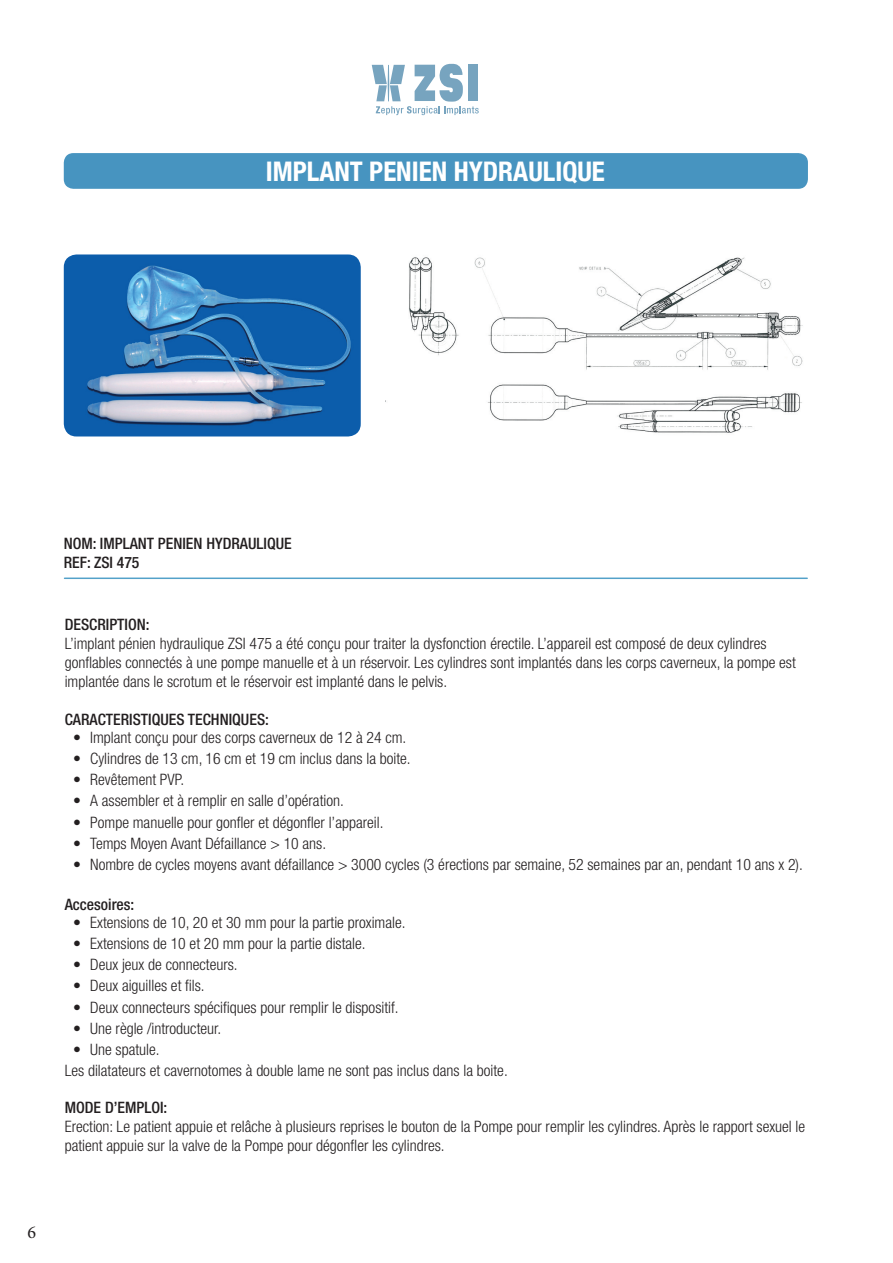
<style>
.page{position:relative;width:893px;height:1263px;background:#fff}
.page>*{position:absolute;margin:0;border:0;box-sizing:border-box;transform-origin:0 0}
.t1{font:700 condensed 27px "Helvetica Neue LT Com";color:#fff}
.t2{font:18px "Minion Pro";color:#231f20}
.t3{font:300 condensed 15.75px/18.9px "Helvetica Neue LT Std";color:#231f20}
.t4{font:500 condensed 15.75px/18.9px "Helvetica Neue LT Std";color:#231f20}
</style>
<div class="page">
<svg style="left:372px;top:64px;width:107px;height:51px"></svg>
<div style="left:64px;top:153px;width:744px;height:36px;background:#4794c0;border-radius:10px"></div>
<hr style="left:65px;top:577px;width:742px;height:2px;background:#53a1c9">
<img style="left:64px;top:254px;width:297px;height:182px">
<img style="left:409px;top:257px;width:394px;height:176px">
<h1 class="t1" style="left:266px;top:155px;width:340px">IMPLANT PENIEN HYDRAULIQUE</h1>
<p class="t2" style="left:28px;top:1220px;width:10px">6</p>
<p class="t4" style="left:64px;top:534px;width:230px">NOM: IMPLANT PENIEN HYDRAULIQUE<br>REF: ZSI 475</p>
<p class="t4" style="left:65px;top:615px;width:86px">DESCRIPTION:</p>
<p class="t3" style="left:65px;top:634px;width:732px">L’implant pénien hydraulique ZSI 475 a été conçu pour traiter la dysfonction érectile. L’appareil est composé de deux cylindres gonflables connectés à une pompe manuelle et à un réservoir. Les cylindres sont implantés dans les corps caverneux, la pompe est implantée dans le scrotum et le réservoir est implanté dans le pelvis.</p>
<p class="t4" style="left:65px;top:709px;width:206px">CARACTERISTIQUES TECHNIQUES:</p>
<p class="t3" style="left:73px;top:728px;width:335px">• Implant conçu pour des corps caverneux de 12 à 24 cm.</p>
<p class="t3" style="left:73px;top:749px;width:339px">• Cylindres de 13 cm, 16 cm et 19 cm inclus dans la boite.</p>
<p class="t3" style="left:73px;top:770px;width:112px">• Revêtement PVP.</p>
<p class="t3" style="left:73px;top:791px;width:272px">• A assembler et à remplir en salle d’opération.</p>
<p class="t3" style="left:73px;top:812px;width:312px">• Pompe manuelle pour gonfler et dégonfler l’appareil.</p>
<p class="t3" style="left:73px;top:833px;width:254px">• Temps Moyen Avant Défaillance &gt; 10 ans.</p>
<p class="t3" style="left:73px;top:854px;width:731px">• Nombre de cycles moyens avant défaillance &gt; 3000 cycles (3 érections par semaine, 52 semaines par an, pendant 10 ans x 2).</p>
<p class="t4" style="left:65px;top:894px;width:71px">Accesoires:</p>
<p class="t3" style="left:73px;top:913px;width:334px">• Extensions de 10, 20 et 30 mm pour la partie proximale.</p>
<p class="t3" style="left:73px;top:934px;width:294px">• Extensions de 10 et 20 mm pour la partie distale.</p>
<p class="t3" style="left:73px;top:955px;width:166px">• Deux jeux de connecteurs.</p>
<p class="t3" style="left:73px;top:976px;width:133px">• Deux aiguilles et fils.</p>
<p class="t3" style="left:73px;top:997px;width:327px">• Deux connecteurs spécifiques pour remplir le dispositif.</p>
<p class="t3" style="left:73px;top:1018px;width:149px">• Une règle /introducteur.</p>
<p class="t3" style="left:65px;top:1038px;width:445px;line-height:21px;text-indent:9px">• Une spatule.<br>Les dilatateurs et cavernotomes à double lame ne sont pas inclus dans la boite.</p>
<p class="t4" style="left:65px;top:1098px;width:104px">MODE D’EMPLOI:</p>
<p class="t3" style="left:65px;top:1117px;width:742px">Erection: Le patient appuie et relâche à plusieurs reprises le bouton de la Pompe pour remplir les cylindres. Après le rapport sexuel le patient appuie sur la valve de la Pompe pour dégonfler les cylindres.</p>
</div>
